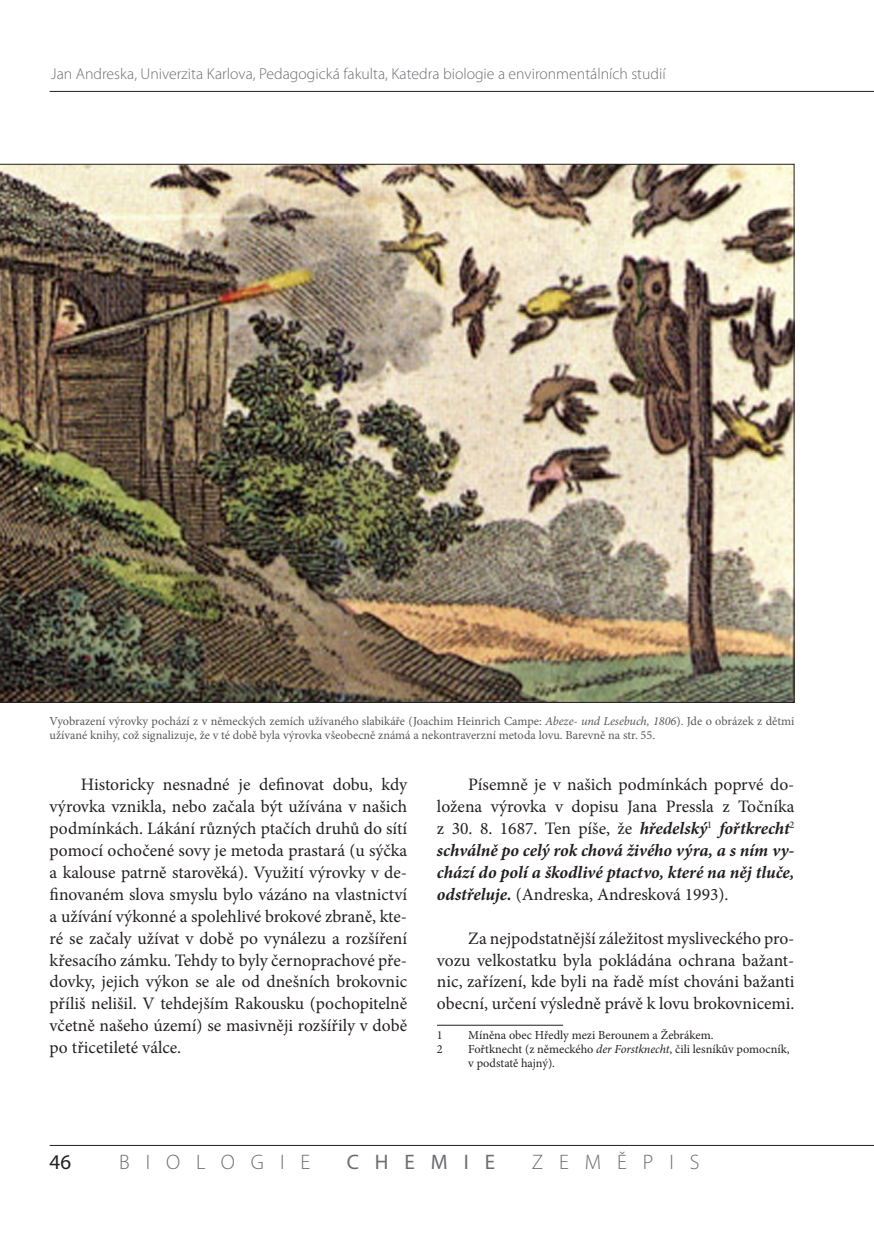
<style>
.page{position:relative;width:874px;height:1241px;background:#fff}
.page>*{position:absolute;margin:0;border:0;box-sizing:border-box;transform-origin:0 0}
.t1{font:300 21px "Myriad Pro";letter-spacing:.76em;color:#6c6d70}
.t2{font:21px "Myriad Pro";letter-spacing:.76em;color:#6c6d70}
.t3{font:21px "Myriad Pro";color:#231f20}
.tekoucí{font:17.5px/21.9px "Minion Pro";color:#231f20;text-align:justify}
.záhlaví_levá{font:300 15.75px "Myriad Pro";color:#6c6d70}
.popiska{font:12.25px/14px "Minion Pro";color:#57585a}
.p_p_č{font:12.25px/14px "Minion Pro";color:#231f20}
.s1{font-style:italic}
.s2{font-weight:700;font-style:italic}
</style>
<div class="page">
<hr style="left:50px;top:1144px;width:823px;height:1px;background:#231f20">
<hr style="left:50px;top:91px;width:823px;height:1px;background:#231f20">
<hr style="left:437px;top:1024px;width:126px;height:1px;background:#231f20">
<img style="left:0;top:164px;width:794px;height:538px">
<p class="záhlaví_levá" style="left:51px;top:65px;width:615px">Jan Andreska, Univerzita Karlova, Pedagogická fakulta, Katedra biologie a environmentálních studií</p>
<p class="popiska" style="left:50px;top:713px;width:746px">Vyobrazení výrovky pochází z v německých zemích užívaného slabikáře (Joachim Heinrich Campe: <span class="s1">Abeze- und Lesebuch, 1806</span>). Jde o obrázek z dětmi užívané knihy, což signalizuje, že v té době byla výrovka všeobecně známá a nekontraverzní metoda lovu. Barevně na str. 55.</p>
<p class="tekoucí" style="left:50px;top:773px;width:359px;text-indent:31px">Historicky nesnadné je definovat dobu, kdy výrovka vznikla, nebo začala být užívána v našich podmínkách. Lákání různých ptačích druhů do sítí pomocí ochočené sovy je metoda prastará (u sýčka a kalouse patrně starověká). Využití výrovky v de&shy;finovaném slova smyslu bylo vázáno na vlastnictví a užívání výkonné a spolehlivé brokové zbraně, kte&shy;ré se začaly užívat v době po vynálezu a rozšíření křesacího zámku. Tehdy to byly černoprachové pře&shy;dovky, jejich výkon se ale od dnešních brokovnic příliš nelišil. V tehdejším Rakousku (pochopitelně včetně našeho území) se masivněji rozšířily v době po třicetileté válce.</p>
<p class="tekoucí" style="left:437px;top:773px;width:359px;text-indent:31px">Písemně je v našich podmínkách poprvé do&shy;ložena výrovka v dopisu Jana Pressla z Točníka z 30. 8. 1687. Ten píše, že <span class="s2">hředelský</span><sup>1</sup> <span class="s2">fořtkrecht</span><sup>2 </sup><span class="s2">schválně po celý rok chová živého výra, a s ním vy&shy;chází do polí a škodlivé ptactvo, které na něj tluče, odstřeluje.</span> (Andreska, Andresková 1993).</p>
<p class="tekoucí" style="left:437px;top:927px;width:359px;text-indent:31px">Za nejpodstatnější záležitost mysliveckého pro&shy;vozu velkostatku byla pokládána ochrana bažant&shy;nic, zařízení, kde byli na řadě míst chováni bažanti obecní, určení výsledně právě k lovu brokovnicemi.</p>
<p class="p_p_č" style="left:437px;top:1028px;width:7px">1</p>
<p class="p_p_č" style="left:468px;top:1028px;width:247px">Míněna obec Hředly mezi Berounem a Žebrákem.</p>
<p class="p_p_č" style="left:437px;top:1042px;width:7px">2</p>
<p class="p_p_č" style="left:468px;top:1042px;width:323px">Fořtknecht (z německého <span class="s1">der Forstknecht</span>, čili lesníkův pomocník, v podstatě hajný).</p>
<p class="t3" style="left:50px;top:1148px;width:23px">46</p>
<p class="t1" style="left:119px;top:1149px;width:192px">BIOLOGIE</p>
<p class="t2" style="left:346px;top:1148px;width:150px">CHEMIE</p>
<p class="t1" style="left:531px;top:1149px;width:169px">ZEMĚPIS</p>
</div>
